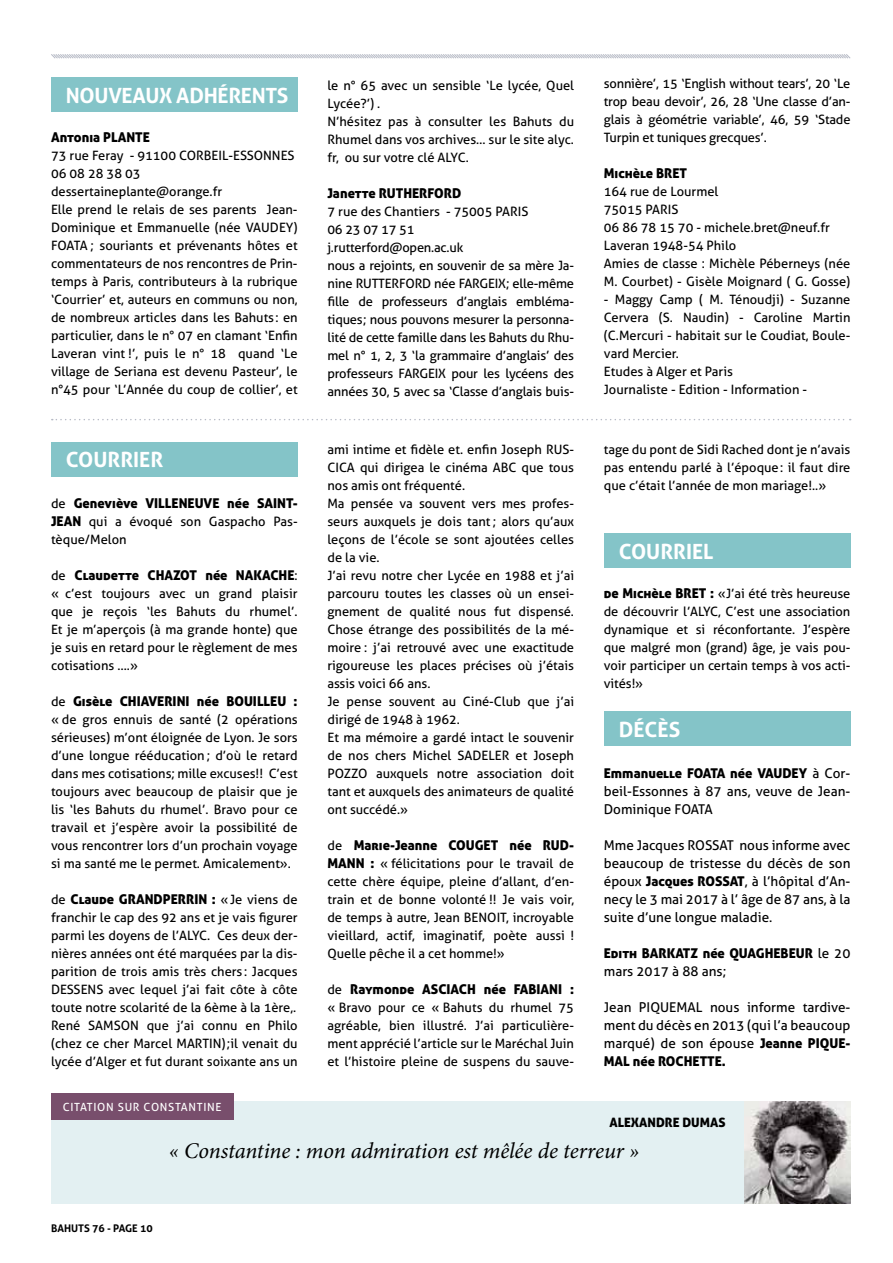
<style>
.page{position:relative;width:893px;height:1263px;background:#fff}
.page>*{position:absolute;margin:0;border:0;box-sizing:border-box;transform-origin:0 0}
.t1{font:italic 22.5px "Minion Pro";letter-spacing:-.01em;color:#000}
.t2{font:700 21px "Aller";letter-spacing:-.015em;color:#fff}
.t3{font:13.5px "Aller Display";color:#000}
.t4{font:13.5px/18px "Aller";color:#000}
.t5{font:12.9px/18px "Aller";color:#000;text-align:justify}
.t6{font:12.9px "Aller Display";color:#000}
.t7{font:11.25px "Aller";letter-spacing:.06em;color:#fff}
.t8{font:700 10.5px "Aller";color:#000}
.s1{font-family:"Aller";font-size:12.9px}
.s2{font-family:"Aller Display";font-size:13.5px}
.s3{font-family:"Aller"}
.s4{font-family:"Aller Display"}
</style>
<div class="page">
<svg style="left:52px;top:419px;width:799px;height:1px"></svg>
<svg style="left:51px;top:54px;width:800px;height:5px"></svg>
<div style="left:51px;top:1101px;width:799px;height:102px;background:#e3f0f2"></div>
<img style="left:744px;top:1101px;width:106px;height:102px">
<div style="left:51px;top:1093px;width:183px;height:27px;background:#784e6c"></div>
<div style="left:604px;top:533px;width:246px;height:34px;background:#84c4c8"></div>
<div style="left:51px;top:442px;width:247px;height:34px;background:#84c4c8"></div>
<div style="left:604px;top:712px;width:246px;height:34px;background:#84c4c8"></div>
<div style="left:51px;top:78px;width:247px;height:34px;background:#84c4c8"></div>
<h2 class="t2" style="left:66px;top:82px;width:224px">NOUVEAUX ADHÉRENTS</h2>
<p class="t3" style="left:51px;top:128px;width:84px">Antonia PLANTE</p>
<p class="t5" style="left:51px;top:146px;width:248px;text-align:left">73 rue Feray - 91100 CORBEIL-ESSONNES 06 08 28 38 03 dessertaineplante@orange.fr<br>Elle prend le relais de ses parents Jean-Dominique et Emmanuelle (née VAUDEY)<br>FOATA ; souriants et prévenants hôtes et commentateurs de nos rencontres de Prin&shy;temps à Paris, contributeurs à la rubrique ‘Courrier’ et, auteurs en communs ou non, de nombreux articles dans les Bahuts : en particulier, dans le n° 07 en clamant ‘Enfin Laveran vint !’, puis le n° 18 quand ‘Le village de Seriana est devenu Pasteur’, le n°45 pour ‘L’Année du coup de collier’, et</p>
<h2 class="t2" style="left:66px;top:447px;width:99px">COURRIER</h2>
<p class="t3" style="left:51px;top:495px;width:111px"><span class="s1">de</span> Geneviève VILLENE</p>
<p class="t3" style="left:195px;top:495px;width:104px">UVE née SAINT-</p>
<p class="t5" style="left:51px;top:512px;width:248px"><span class="s2">JEAN</span> qui a évoqué son Gaspacho Pas&shy;tèque /Melon</p>
<p class="t3" style="left:51px;top:567px;width:130px"><span class="s1">de</span> Claudette CHAZOT</p>
<p class="t3" style="left:205px;top:567px;width:94px">née NAKACHE<span class="s1">:</span></p>
<p class="t5" style="left:51px;top:584px;width:248px">« c’est toujours avec un grand plaisir que je reçois ‘les Bahuts du rhumel’.<br>Et je m’aperçois (à ma grande honte) que je suis en retard pour le règlement de mes cotisations …. »</p>
<p class="t3" style="left:51px;top:693px;width:114px"><span class="s1">de</span> Gisèle CHIAVERINI</p>
<p class="t3" style="left:197px;top:693px;width:63px">née BOUILLE</p>
<p class="t3" style="left:277px;top:693px;width:22px">U :</p>
<p class="t5" style="left:51px;top:710px;width:248px">« de gros ennuis de santé (2 opérations sérieuses) m’ont éloignée de Lyon. Je sors d’une longue rééducation ; d’où le retard dans mes cotisations ; mille excuses !! C’est toujours avec beaucoup de plaisir que je lis ‘les Bahuts du rhumel’. Bravo pour ce travail et j’espère avoir la possibilité de vous rencontrer lors d’un prochain voyage si ma santé me le permet. Amicalement ».</p>
<p class="t3" style="left:51px;top:891px;width:120px"><span class="s1">de</span> Claude GRANDPERRIN</p>
<p class="t5" style="left:51px;top:890px;width:248px;text-indent:161px"><span class="s2">:</span> « Je viens de franchir le cap des 92 ans et je vais figurer parmi les doyens de l’ALYC. Ces deux der&shy;nières années ont été marquées par la dis&shy;parition de trois amis très chers : Jacques DESSENS avec lequel j’ai fait côte à côte toute notre scolarité de la 6ème à la 1ère,.<br>René SAMSON que j’ai connu en Philo (chez ce cher Marcel MARTIN) ;il venait du lycée d’Alger et fut durant soixante ans un</p>
<p class="t7" style="left:63px;top:1100px;width:64px">Citation sur</p>
<p class="t7" style="left:144px;top:1100px;width:72px">Constantine</p>
<p class="t5" style="left:327px;top:76px;width:248px;text-align:left">le n° 65 avec un sensible ‘Le lycée, Quel<br>Lycée ?’) .<br>N’hésitez pas à consulter les Bahuts du<br>Rhumel dans vos archives… sur le site alyc. fr, ou sur votre clé ALYC.</p>
<p class="t3" style="left:327px;top:185px;width:78px">Janette RUTHER</p>
<p class="t3" style="left:428px;top:185px;width:35px">FORD</p>
<p class="t5" style="left:327px;top:202px;width:248px;text-align:left">7 rue des Chantiers - 75005 PARIS<br>06 23 07 17 51<br>j.rutterford@open.ac.uk<br>nous a rejoints, en souvenir de sa mère Ja&shy;nine RUTTERFORD née FARGEIX ; elle-même fille de professeurs d’anglais embléma&shy;tiques ; nous pouvons mesurer la personna&shy;lité de cette famille dans les Bahuts du Rhu&shy;mel n° 1, 2, 3 ‘la grammaire d’anglais’ des professeurs FARGEIX pour les lycéens des années 30, 5 avec sa ‘Classe d’anglais buis-</p>
<p class="t5" style="left:327px;top:440px;width:248px;text-align:left">ami intime et fidèle et. enfin Joseph RUS-CICA qui dirigea le cinéma ABC que tous nos amis ont fréquenté.<br>Ma pensée va souvent vers mes profes&shy;seurs auxquels je dois tant ; alors qu’aux leçons de l’école se sont ajoutées celles de la vie.<br>J’ai revu notre cher Lycée en 1988 et j’ai parcouru toutes les classes où un ensei&shy;gnement de qualité nous fut dispensé.<br>Chose étrange des possibilités de la mé&shy;moire : j’ai retrouvé avec une exactitude rigoureuse les places précises où j’étais assis voici 66 ans.<br>Je pense souvent au Ciné-Club que j’ai dirigé de 1948 à 1962.<br>Et ma mémoire a gardé intact le souvenir de nos chers Michel SADELER et Joseph POZZO auxquels notre association doit tant et auxquels des animateurs de qualité ont succédé. »</p>
<p class="t3" style="left:327px;top:837px;width:164px"><span class="s1">de</span> Marie-Jeanne COUGET</p>
<p class="t3" style="left:509px;top:837px;width:66px">née RUD-</p>
<p class="t3" style="left:327px;top:855px;width:27px">MANN</p>
<p class="t5" style="left:327px;top:854px;width:248px;text-indent:43px"><span class="s2">:</span> « félicitations pour le travail de cette chère équipe, pleine d’allant, d’en&shy;train et de bonne volonté !! Je vais voir, de temps à autre, Jean BENOIT, incroyable vieillard, actif, imaginatif, poète aussi !<br>Quelle pêche il a cet homme ! »</p>
<p class="t3" style="left:327px;top:981px;width:141px"><span class="s1">de</span> Raymonde ASCIACH</p>
<p class="t3" style="left:484px;top:981px;width:92px">née FABIANI :</p>
<p class="t5" style="left:327px;top:998px;width:248px">« Bravo pour ce « Bahuts du rhumel 75 agréable, bien illustré. J’ai particulière&shy;ment apprécié l’article sur le Maréchal Juin et l’histoire pleine de suspens du sauve-</p>
<p class="t5" style="left:604px;top:74px;width:248px">sonnière’, 15 ‘English without tears’, 20 ‘Le trop beau devoir’, 26, 28 ‘Une classe d’an&shy;glais à géométrie variable’, 46, 59 ‘Stade Turpin et tuniques grecques’.</p>
<p class="t3" style="left:604px;top:165px;width:67px">Michèle BRET</p>
<p class="t5" style="left:604px;top:182px;width:248px;text-align:left">164 rue de Lourmel<br>75015 PARIS<br>06 86 78 15 70 - michele.bret@neuf.fr<br>Laveran 1948-54 Philo<br>Amies de classe : Michèle Péberneys (née<br>M. Courbet) - Gisèle Moignard ( G. Gosse)</p>
<p class="t5" style="left:604px;top:290px;width:248px;text-align:left">- Maggy Camp ( M. Ténoudji) - Suzanne<br>Cervera (S. Naudin) - Caroline Martin (C.Mercuri - habitait sur le Coudiat, Boule&shy;vard Mercier.<br>Etudes à Alger et Paris<br>Journaliste - Edition - I nformation -</p>
<p class="t5" style="left:604px;top:440px;width:248px">tage du pont de Sidi Rached dont je n’avais pas entendu parlé à l’époque : il faut dire que c’était l’année de mon mariage !.. »</p>
<h2 class="t2" style="left:619px;top:538px;width:96px">COURRIEL</h2>
<p class="t3" style="left:604px;top:584px;width:87px">de Michèle BRET</p>
<p class="t5" style="left:604px;top:584px;width:248px;text-indent:106px"><span class="s2">:</span> « J’ai été très heureuse de découvrir l’ALYC, C’est une association dynamique et si réconfortante. J’espère que malgré mon (grand) âge, je vais pou&shy;voir participer un certain temps à vos acti&shy;vités ! »</p>
<h2 class="t2" style="left:619px;top:716px;width:63px">DÉCÈS</h2>
<p class="t3" style="left:604px;top:764px;width:248px">Emmanuelle FOATA née VAUDEY <span class="s3">à Cor-</span></p>
<p class="t4" style="left:604px;top:782px;width:248px">beil-Essonnes à 87 ans, veuve de Jean-<br>Dominique FOATA</p>
<p class="t4" style="left:604px;top:836px;width:248px">Mme Jacques ROSSAT nous informe avec beaucoup de tristesse du décès de son</p>
<p class="t3" style="left:604px;top:872px;width:103px"><span class="s3">époux</span> Jacques ROSS</p>
<p class="t4" style="left:604px;top:872px;width:248px;text-align:justify;text-indent:126px"><span class="s4">AT</span>, à l’hôpital d’An&shy;necy le 3 mai 2017 à l’ âge de 87 ans, à la suite d’une longue maladie.</p>
<p class="t3" style="left:604px;top:944px;width:248px">Edith BARKATZ née QUAGHEBEUR <span class="s3">le 20</span></p>
<p class="t4" style="left:604px;top:962px;width:124px">mars 2017 à 88 ans ;</p>
<p class="t4" style="left:604px;top:998px;width:248px;text-align:justify">Jean PIQUEMAL nous informe tardive&shy;ment du décès en 2013 (qui l’a beaucoup marqué) de son épouse <span class="s4">Jeanne PIQUE-</span></p>
<p class="t3" style="left:604px;top:1052px;width:64px">MAL née ROCHETTE</p>
<p class="t3" style="left:722px;top:1052px;width:5px">.</p>
<p class="t6" style="left:609px;top:1114px;width:118px">Alexandre Dumas</p>
<h1 class="t1" style="left:169px;top:1135px;width:472px">« Constantine : mon admiration est mêlée de terreur »</h1>
<p class="t8" style="left:51px;top:1222px;width:103px">BAHUTS 76 - PAGE 10</p>
</div>
